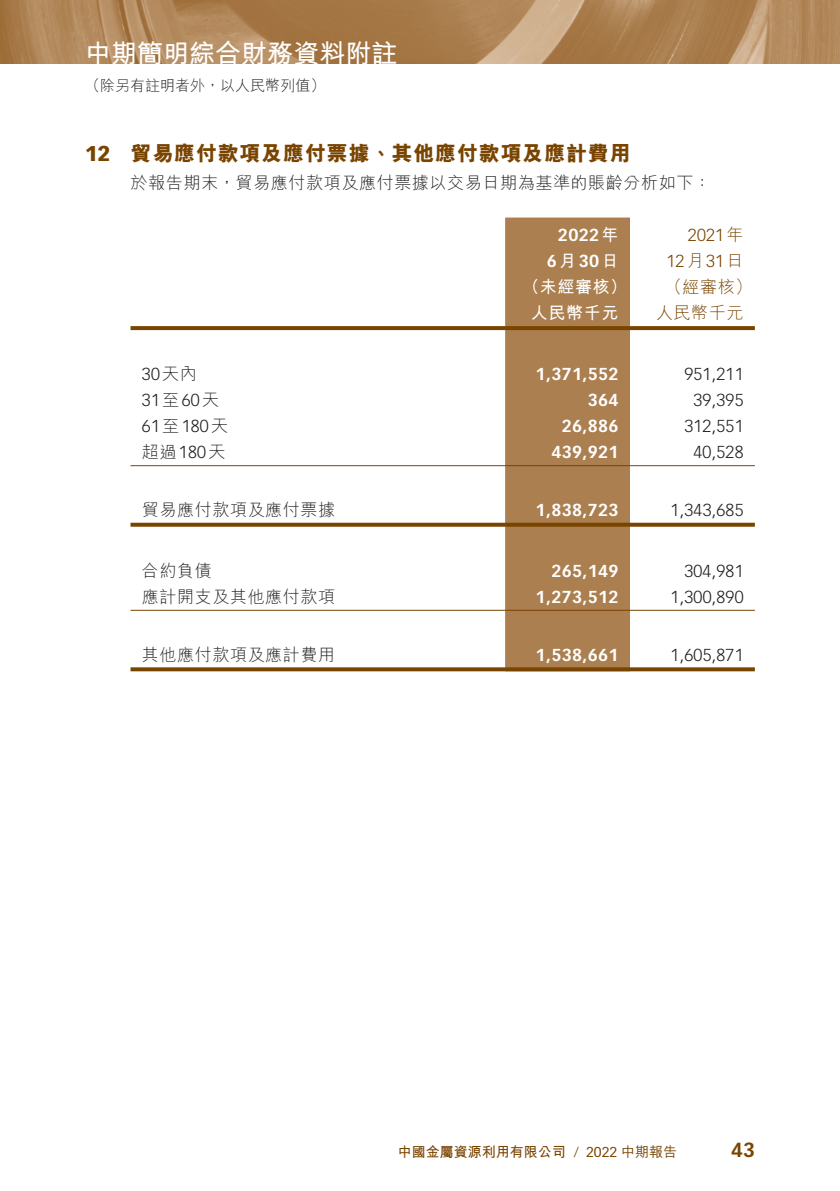
<style>
.page{position:relative;width:840px;height:1191px;background:#fff}
.page>*{position:absolute;margin:0;border:0;box-sizing:border-box;transform-origin:0 0}
.t1{font:700 26px "M Hei HK";color:#fff}
._01_H1{font:800 21px "M Hei HK";letter-spacing:.04em;color:#794400}
.t2{font:700 20px "Vectora LT Std";color:#794400}
._50_Table_txt{font:300 17px "Vectora LT Std";letter-spacing:.015em;color:#231f20}
._50_Table_txt-2{font:700 17px "Vectora LT Std";letter-spacing:.02em;color:#fff}
._50_Table_txt-3{font:300 17px "M Hei HK";letter-spacing:.035em;color:#231f20}
._00_txt{font:300 17px "M Hei HK";letter-spacing:.035em;color:#231f20}
._50_Table_txt-4{font:300 17px "Vectora LT Std";letter-spacing:.015em;color:#794400}
._50_Table_txt-5{font:700 17px "M Hei HK";letter-spacing:.04em;color:#fff}
._50_Table_txt-6{font:300 17px "M Hei HK";letter-spacing:.035em;color:#794400}
.t3{font:300 15px "M Hei HK";color:#231f20}
.t4{font:700 14px "M Hei HK";color:#794400}
.s1{font-family:"Vectora LT Std";font-weight:900}
.s2{font-family:"M Hei HK"}
.s3{font-family:"Vectora LT Std"}
.s4{font-family:"Vectora LT Std";font-weight:300}
.s5{font-family:"Vectora LT Std";font-weight:400}
.s6{font-weight:500}
</style>
<div class="page">
<img style="left:0;top:0;width:839px;height:64px">
<div style="left:505px;top:217px;width:124px;height:450px;background:#ab7f4f"></div>
<svg style="left:130px;top:326px;width:375px;height:4px"></svg>
<hr style="left:505px;top:326px;width:124px;height:4px;background:#794400">
<svg style="left:629px;top:326px;width:125px;height:4px"></svg>
<hr style="left:130px;top:465px;width:375px;height:1px;background:#794400">
<hr style="left:505px;top:465px;width:124px;height:1px;background:#794400">
<hr style="left:629px;top:465px;width:125px;height:1px;background:#794400">
<svg style="left:130px;top:523px;width:375px;height:4px"></svg>
<svg style="left:505px;top:523px;width:124px;height:4px"></svg>
<svg style="left:629px;top:523px;width:125px;height:4px"></svg>
<hr style="left:130px;top:610px;width:375px;height:1px;background:#794400">
<hr style="left:505px;top:610px;width:124px;height:1px;background:#794400">
<hr style="left:629px;top:610px;width:125px;height:1px;background:#794400">
<svg style="left:130px;top:667px;width:375px;height:4px"></svg>
<svg style="left:505px;top:667px;width:124px;height:4px"></svg>
<svg style="left:629px;top:667px;width:125px;height:4px"></svg>
<h1 class="t1" style="left:85px;top:34px;width:313px">中期簡明綜合財務資料附註</h1>
<p class="t3" style="left:85px;top:78px;width:241px">（除另有註明者外，以人民幣列值）</p>
<p class="_01_H1" style="left:85px;top:142px;width:547px"><span class="s1">12</span> 貿易應付款項及應付票據、其他應付款項及應計費用</p>
<p class="_00_txt" style="left:130px;top:174px;width:581px">於報告期末，貿易應付款項及應付票據以交易日期為基準的賬齡分析如下：</p>
<p class="_50_Table_txt-2" style="left:557px;top:225px;width:62px">2022<span class="s2">年</span></p>
<p class="_50_Table_txt-2" style="left:546px;top:251px;width:73px">6<span class="s2">月</span>30<span class="s2">日</span></p>
<p class="_50_Table_txt-4" style="left:687px;top:225px;width:57px">2021<span class="s2">年</span></p>
<p class="_50_Table_txt-4" style="left:666px;top:251px;width:79px">12<span class="s2">月</span>31<span class="s2">日</span></p>
<p class="_50_Table_txt-5" style="left:522px;top:275px;width:106px">（未經審核）</p>
<p class="_50_Table_txt-6" style="left:664px;top:278px;width:88px">（經審核）</p>
<p class="_50_Table_txt-5" style="left:530px;top:301px;width:89px">人民幣千元</p>
<p class="_50_Table_txt-6" style="left:655px;top:304px;width:89px">人民幣千元</p>
<p class="_50_Table_txt" style="left:142px;top:364px;width:56px">30<span class="s2">天內</span></p>
<p class="_50_Table_txt-2" style="left:535px;top:363px;width:84px">1,371,552</p>
<p class="_50_Table_txt" style="left:684px;top:364px;width:61px">951,211</p>
<p class="_50_Table_txt" style="left:142px;top:390px;width:79px">31<span class="s2">至</span>60<span class="s2">天</span></p>
<p class="_50_Table_txt-2" style="left:587px;top:389px;width:32px">364</p>
<p class="_50_Table_txt" style="left:693px;top:390px;width:51px">39,395</p>
<p class="_50_Table_txt" style="left:142px;top:416px;width:88px">61<span class="s2">至</span>180<span class="s2">天</span></p>
<p class="_50_Table_txt-2" style="left:561px;top:415px;width:58px">26,886</p>
<p class="_50_Table_txt" style="left:684px;top:416px;width:61px">312,551</p>
<p class="_50_Table_txt-3" style="left:142px;top:443px;width:85px">超過<span class="s3">180</span>天</p>
<p class="_50_Table_txt-2" style="left:551px;top:441px;width:69px">439,921</p>
<p class="_50_Table_txt" style="left:693px;top:442px;width:51px">40,528</p>
<p class="_50_Table_txt-3" style="left:142px;top:501px;width:195px">貿易應付款項及應付票據</p>
<p class="_50_Table_txt-2" style="left:535px;top:499px;width:84px">1,838,723</p>
<p class="_50_Table_txt" style="left:670px;top:500px;width:74px">1,343,685</p>
<p class="_50_Table_txt-3" style="left:142px;top:561px;width:71px">合約負債</p>
<p class="_50_Table_txt-2" style="left:551px;top:560px;width:69px">265,149</p>
<p class="_50_Table_txt" style="left:684px;top:561px;width:61px">304,981</p>
<p class="_50_Table_txt-3" style="left:142px;top:587px;width:195px">應計開支及其他應付款項</p>
<p class="_50_Table_txt-2" style="left:535px;top:586px;width:84px">1,273,512</p>
<p class="_50_Table_txt" style="left:670px;top:587px;width:74px">1,300,890</p>
<p class="_50_Table_txt-3" style="left:142px;top:645px;width:195px">其他應付款項及應計費用</p>
<p class="_50_Table_txt-2" style="left:535px;top:644px;width:84px">1,538,661</p>
<p class="_50_Table_txt" style="left:670px;top:645px;width:74px">1,605,871</p>
<p class="t4" style="left:397px;top:1141px;width:281px">中國金屬資源利用有限公司 <span class="s4">/</span> <span class="s5">2022</span> <span class="s6">中期報告</span></p>
<p class="t2" style="left:730px;top:1137px;width:25px">43</p>
</div>
